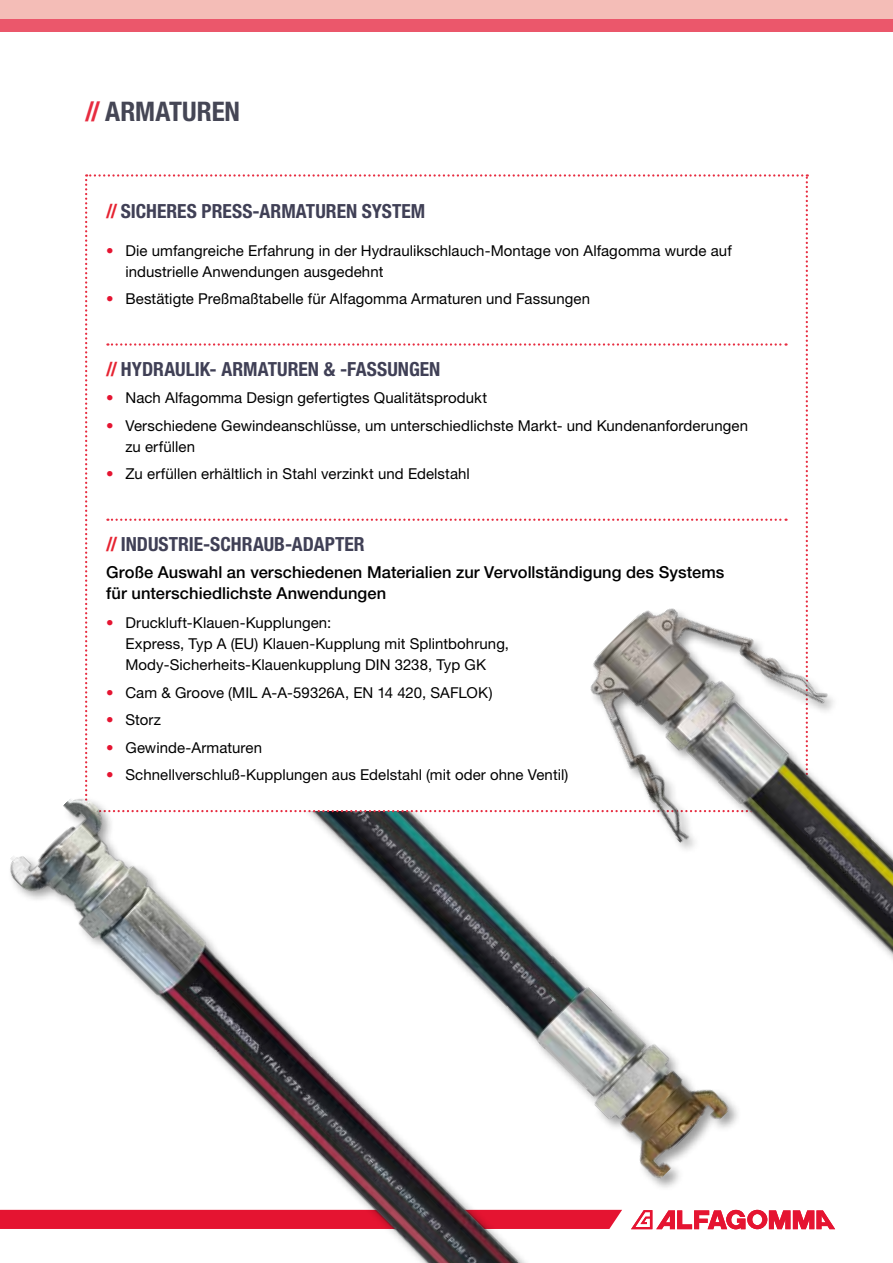
<style>
.page{position:relative;width:893px;height:1263px;background:#fff}
.page>*{position:absolute;margin:0;border:0;box-sizing:border-box;transform-origin:0 0}
.t1{font:700 condensed 27px "Helvetica Neue LT Std";color:#454655}
.t2{font:700 condensed 19.5px "Helvetica Neue LT Std";color:#404056}
.t3{font:500 16.5px/21px "Helvetica Neue LT Std";letter-spacing:.005em;color:#000}
.t4{font:15px/21px "Helvetica Neue LT Std";letter-spacing:.005em;color:#000}
.s1{color:#e72c40}
.s2{color:#e62331}
.s3{color:#e51431}
</style>
<div class="page">
<div style="left:0;top:0;width:893px;height:19px;background:#f4bdb7"></div>
<div style="left:0;top:19px;width:893px;height:13px;background:#eb576b"></div>
<svg style="left:85px;top:174px;width:723px;height:529px"></svg>
<img style="left:2px;top:789px;width:551px;height:474px">
<div style="left:589px;top:607px;width:304px;height:656px;background:#000;opacity:.4"></div>
<img style="left:545px;top:557px;width:348px;height:498px">
<h1 class="t1" style="left:85px;top:95px;width:157px"><span class="s1">//</span> ARMATUREN</h1>
<h2 class="t2" style="left:106px;top:199px;width:320px"><span class="s2">//</span> SICHERES PRESS-ARMATUREN SYSTEM</h2>
<p class="t4" style="left:125px;top:240px;width:608px;text-indent:-19px"><span class="s3">•</span> Die umfangreiche Erfahrung in der Hydraulikschlauch-Montage von Alfagomma wurde auf industrielle Anwendungen ausgedehnt</p>
<p class="t4" style="left:106px;top:288px;width:485px"><span class="s3">•</span> Bestätigte Preßmaßtabelle für Alfagomma Armaturen und Fassungen</p>
<h2 class="t2" style="left:106px;top:357px;width:336px"><span class="s2">//</span> HYDRAULIK- ARMATUREN &amp; -FASSUNGEN</h2>
<p class="t4" style="left:106px;top:387px;width:382px"><span class="s3">•</span> Nach Alfagomma Design gefertigtes Qualitätsprodukt</p>
<p class="t4" style="left:125px;top:415px;width:624px;text-indent:-19px"><span class="s3">•</span> Verschiedene Gewindeanschlüsse, um unterschiedlichste Markt- und Kundenanforderungen zu erfüllen</p>
<p class="t4" style="left:106px;top:463px;width:365px"><span class="s3">•</span> Zu erfüllen erhältlich in Stahl verzinkt und Edelstahl</p>
<h2 class="t2" style="left:106px;top:532px;width:260px"><span class="s2">//</span> INDUSTRIE-SCHRAUB-ADAPTER</h2>
<p class="t3" style="left:106px;top:561px;width:620px">Große Auswahl an verschiedenen Materialien zur Vervollständigung des Systems für unterschiedlichste Anwendungen</p>
<p class="t4" style="left:125px;top:612px;width:385px;text-indent:-19px"><span class="s3">•</span> Druckluft-Klauen-Kupplungen:<br>Express, Typ A (EU) Klauen-Kupplung mit Splintbohrung,<br>Mody-Sicherheits-Klauenkupplung DIN 3238, Typ GK</p>
<p class="t4" style="left:106px;top:682px;width:388px"><span class="s3">•</span> Cam &amp; Groove (MIL A-A-59326A, EN 14 420, SAFLOK)</p>
<p class="t4" style="left:106px;top:709px;width:56px"><span class="s3">•</span> Storz</p>
<p class="t4" style="left:106px;top:736px;width:157px"><span class="s3">•</span> Gewinde-Armaturen</p>
<p class="t4" style="left:106px;top:764px;width:464px"><span class="s3">•</span> Schnellverschluß-Kupplungen aus Edelstahl (mit oder ohne Ventil)</p>
</div>
